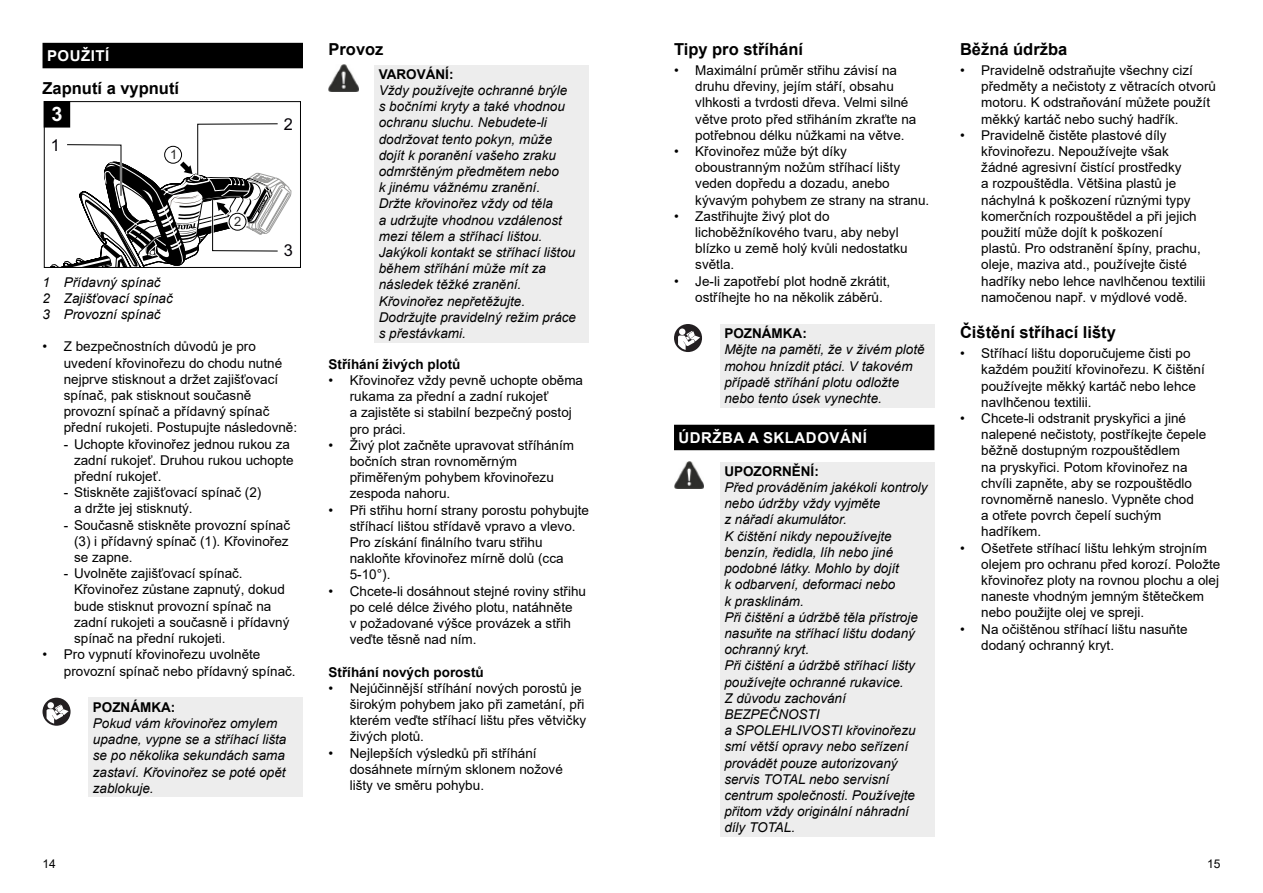
<style>
.page{position:relative;width:1263px;height:893px;background:#fff}
.page>*{position:absolute;margin:0;border:0;box-sizing:border-box;transform-origin:0 0}
.t1{font:700 19.95px "Arial";color:#fff}
.t2{font:700 16.5px "Arial";color:#000}
.t3{font:16.35px "Arial";color:#040007}
.t4{font:700 15px "Arial";letter-spacing:.035em;color:#fff}
.t5{font:13.5px/16.2px "Arial";color:#000}
.t6{font:italic 13.5px/16.2px "Arial";color:#000}
.t7{font:700 13.5px "Arial";color:#000}
.t8{font:12.9px "Arial";color:#282827}
.t9{font:12px "Arial";color:#000}
</style>
<div class="page">
<div style="left:43px;top:43px;width:260px;height:25px;background:#000"></div>
<div style="left:44px;top:101px;width:257px;height:167px;border:1px solid #000"></div>
<div style="left:44px;top:102px;width:26px;height:25px;background:#000"></div>
<div style="left:44px;top:101px;width:26px;height:27px;border:1px solid #000"></div>
<svg style="left:44px;top:122px;width:247px;height:145px"></svg>
<div style="left:164px;top:146px;width:18px;height:18px;border:1px solid #000;border-radius:50%"></div>
<svg style="left:227px;top:212px;width:21px;height:20px"></svg>
<div style="left:229px;top:213px;width:17px;height:17px;background:#fff;border-radius:50%"></div>
<div style="left:229px;top:213px;width:17px;height:18px;border:1px solid #000;border-radius:50%"></div>
<div style="left:89px;top:698px;width:214px;height:99px;background:#ededed"></div>
<svg style="left:43px;top:698px;width:28px;height:28px"></svg>
<div style="left:48px;top:702px;width:6px;height:7px;background:#fff;border-radius:50%"></div>
<svg style="left:47px;top:704px;width:22px;height:19px"></svg>
<div style="left:375px;top:65px;width:214px;height:277px;background:#ededed"></div>
<img style="left:328px;top:65px;width:30px;height:26px">
<div style="left:674px;top:425px;width:260px;height:25px;background:#000"></div>
<div style="left:720px;top:324px;width:214px;height:83px;background:#ededed"></div>
<div style="left:674px;top:324px;width:28px;height:28px;background:#231f21;border-radius:50%"></div>
<div style="left:679px;top:328px;width:6px;height:7px;background:#fff;border-radius:50%"></div>
<svg style="left:678px;top:331px;width:22px;height:19px"></svg>
<div style="left:720px;top:462px;width:214px;height:375px;background:#ededed"></div>
<img style="left:674px;top:462px;width:30px;height:26px">
<p class="t4" style="left:47px;top:45px;width:64px">POUŽITÍ</p>
<p class="t2" style="left:43px;top:76px;width:138px">Zapnutí a vypnutí</p>
<h1 class="t1" style="left:51px;top:101px;width:13px">3</h1>
<p class="t3" style="left:51px;top:136px;width:11px">1</p>
<p class="t8" style="left:170px;top:147px;width:9px">1</p>
<p class="t8" style="left:234px;top:214px;width:9px">2</p>
<p class="t3" style="left:284px;top:114px;width:11px">2</p>
<p class="t3" style="left:284px;top:241px;width:11px">3</p>
<p class="t6" style="left:43px;top:274px;width:132px">1 Přídavný spínač<br>2 Zajišťovací spínač<br>3 Provozní spínač</p>
<p class="t5" style="left:64px;top:339px;width:235px;text-indent:-21px">• Z bezpečnostních důvodů je pro uvedení křovinořezu do chodu nutné nejprve stisknout a držet zajišťovací spínač, pak stisknout současně provozní spínač a přídavný spínač přední rukojeti. Postupujte následovně:</p>
<p class="t5" style="left:74px;top:436px;width:221px;text-indent:-10px">- Uchopte křovinořez jednou rukou za zadní rukojeť. Druhou rukou uchopte přední rukojeť.</p>
<p class="t5" style="left:74px;top:484px;width:189px;text-indent:-10px">- Stiskněte zajišťovací spínač (2) a držte jej stisknutý.</p>
<p class="t5" style="left:74px;top:517px;width:218px;text-align:justify;text-indent:-10px">- Současně stiskněte provozní spínač (3) i přídavný spínač (1). Křovinořez se zapne.</p>
<p class="t5" style="left:74px;top:565px;width:217px;text-indent:-10px">- Uvolněte zajišťovací spínač.<br>Křovinořez zůstane zapnutý, dokud bude stisknut provozní spínač na zadní rukojeti a současně i přídavný spínač na přední rukojeti.</p>
<p class="t5" style="left:64px;top:646px;width:233px;text-indent:-21px">• Pro vypnutí křovinořezu uvolněte provozní spínač nebo přídavný spínač.</p>
<p class="t7" style="left:93px;top:697px;width:84px">POZNÁMKA:</p>
<p class="t6" style="left:93px;top:715px;width:195px">Pokud vám křovinořez omylem upadne, vypne se a stříhací lišta se po několika sekundách sama zastaví. Křovinořez se poté opět zablokuje.</p>
<p class="t2" style="left:328px;top:37px;width:57px">Provoz</p>
<p class="t7" style="left:379px;top:65px;width:76px">VAROVÁNÍ:</p>
<p class="t6" style="left:379px;top:82px;width:199px">Vždy používejte ochranné brýle s bočními kryty a také vhodnou ochranu sluchu. Nebudete-li dodržovat tento pokyn, může dojít k poranění vašeho zraku odmrštěným předmětem nebo<br>k jinému vážnému zranění.<br>Držte křovinořez vždy od těla<br>a udržujte vhodnou vzdálenost mezi tělem a stříhací lištou.<br>Jakýkoli kontakt se stříhací lištou během stříhání může mít za následek těžké zranění.<br>Křovinořez nepřetěžujte.<br>Dodržujte pravidelný režim práce s přestávkami.</p>
<p class="t7" style="left:328px;top:354px;width:134px">Stříhání živých plotů</p>
<p class="t5" style="left:350px;top:372px;width:235px;text-indent:-21px">• Křovinořez vždy pevně uchopte oběma rukama za přední a zadní rukojeť<br>a zajistěte si stabilní bezpečný postoj pro práci.</p>
<p class="t5" style="left:350px;top:437px;width:226px;text-indent:-21px">• Živý plot začněte upravovat stříháním bočních stran rovnoměrným přiměřeným pohybem křovinořezu zespoda nahoru.</p>
<p class="t5" style="left:350px;top:502px;width:241px;text-indent:-21px">• Při střihu horní strany porostu pohybujte stříhací lištou střídavě vpravo a vlevo.<br>Pro získání finálního tvaru střihu nakloňte křovinořez mírně dolů (cca 5-10°).</p>
<p class="t5" style="left:350px;top:583px;width:238px;text-indent:-21px">• Chcete-li dosáhnout stejné roviny střihu po celé délce živého plotu, natáhněte<br>v požadované výšce provázek a střih veďte těsně nad ním.</p>
<p class="t7" style="left:328px;top:662px;width:157px">Stříhání nových porostů</p>
<p class="t5" style="left:350px;top:680px;width:238px;text-indent:-21px">• Nejúčinnější stříhání nových porostů je širokým pohybem jako při zametání, při kterém veďte stříhací lištu přes větvičky živých plotů.</p>
<p class="t5" style="left:350px;top:745px;width:215px;text-indent:-21px">• Nejlepších výsledků při stříhání dosáhnete mírným sklonem nožové lišty ve směru pohybu.</p>
<p class="t2" style="left:674px;top:37px;width:130px">Tipy pro stříhání</p>
<p class="t5" style="left:695px;top:62px;width:223px;text-indent:-21px">• Maximální průměr střihu závisí na druhu dřeviny, jejím stáří, obsahu vlhkosti a tvrdosti dřeva. Velmi silné větve proto před střiháním zkraťte na potřebnou délku nůžkami na větve.</p>
<p class="t5" style="left:695px;top:143px;width:236px;text-indent:-21px">• Křovinořez může být díky oboustranným nožům stříhací lišty veden dopředu a dozadu, anebo kývavým pohybem ze strany na stranu.</p>
<p class="t5" style="left:695px;top:208px;width:214px;text-indent:-21px">• Zastřihujte živý plot do lichoběžníkového tvaru, aby nebyl blízko u země holý kvůli nedostatku světla.</p>
<p class="t5" style="left:695px;top:273px;width:197px;text-indent:-21px">• Je-li zapotřebí plot hodně zkrátit, ostříhejte ho na několik záběrů.</p>
<p class="t7" style="left:724px;top:324px;width:84px">POZNÁMKA:</p>
<p class="t6" style="left:724px;top:342px;width:202px">Mějte na paměti, že v živém plotě mohou hnízdit ptáci. V takovém případě stříhání plotu odložte nebo tento úsek vynechte.</p>
<p class="t4" style="left:678px;top:427px;width:190px">ÚDRŽBA A SKLADOVÁNÍ</p>
<p class="t7" style="left:724px;top:462px;width:96px">UPOZORNĚNÍ:</p>
<p class="t6" style="left:724px;top:479px;width:205px">Před prováděním jakékoli kontroly nebo údržby vždy vyjměte<br>z nářadí akumulátor.<br>K čištění nikdy nepoužívejte benzín, ředidla, líh nebo jiné podobné látky. Mohlo by dojít<br>k odbarvení, deformaci nebo<br>k prasklinám.<br>Při čištění a údržbě těla přístroje nasuňte na stříhací lištu dodaný ochranný kryt.<br>Při čištění a údržbě stříhací lišty používejte ochranné rukavice.<br>Z důvodu zachování<br>BEZPEČNOSTI<br>a SPOLEHLIVOSTI křovinořezu smí větší opravy nebo seřízení provádět pouze autorizovaný servis TOTAL nebo servisní centrum společnosti. Používejte přitom vždy originální náhradní díly TOTAL.</p>
<p class="t2" style="left:960px;top:37px;width:109px">Běžná údržba</p>
<p class="t5" style="left:981px;top:62px;width:236px;text-indent:-21px">• Pravidelně odstraňujte všechny cizí předměty a nečistoty z větracích otvorů motoru. K odstraňování můžete použít měkký kartáč nebo suchý hadřík.</p>
<p class="t5" style="left:981px;top:127px;width:226px;text-indent:-21px">• Pravidelně čistěte plastové díly křovinořezu. Nepoužívejte však žádné agresivní čistící prostředky<br>a rozpouštědla. Většina plastů je náchylná k poškození různými typy komerčních rozpouštědel a při jejich použití může dojít k poškození plastů. Pro odstranění špíny, prachu, oleje, maziva atd., používejte čisté hadříky nebo lehce navlhčenou textilii namočenou např. v mýdlové vodě.</p>
<p class="t2" style="left:960px;top:320px;width:157px">Čištění stříhací lišty</p>
<p class="t5" style="left:981px;top:345px;width:225px;text-indent:-21px">• Stříhací lištu doporučujeme čisti po každém použití křovinořezu. K čištění používejte měkký kartáč nebo lehce navlhčenou textilii.</p>
<p class="t5" style="left:981px;top:410px;width:226px;text-indent:-21px">• Chcete-li odstranit pryskyřici a jiné nalepené nečistoty, postříkejte čepele běžně dostupným rozpouštědlem<br>na pryskyřici. Potom křovinořez na chvíli zapněte, aby se rozpouštědlo rovnoměrně naneslo. Vypněte chod<br>a otřete povrch čepelí suchým hadříkem.</p>
<p class="t5" style="left:981px;top:540px;width:241px;text-indent:-21px">• Ošetřete stříhací lištu lehkým strojním olejem pro ochranu před korozí. Položte křovinořez ploty na rovnou plochu a olej naneste vhodným jemným štětečkem nebo použijte olej ve spreji.</p>
<p class="t5" style="left:981px;top:621px;width:208px;text-indent:-21px">• Na očištěnou stříhací lištu nasuňte dodaný ochranný kryt.</p>
<p class="t9" style="left:43px;top:855px;width:15px">14</p>
<p class="t9" style="left:1207px;top:855px;width:15px">15</p>
</div>
